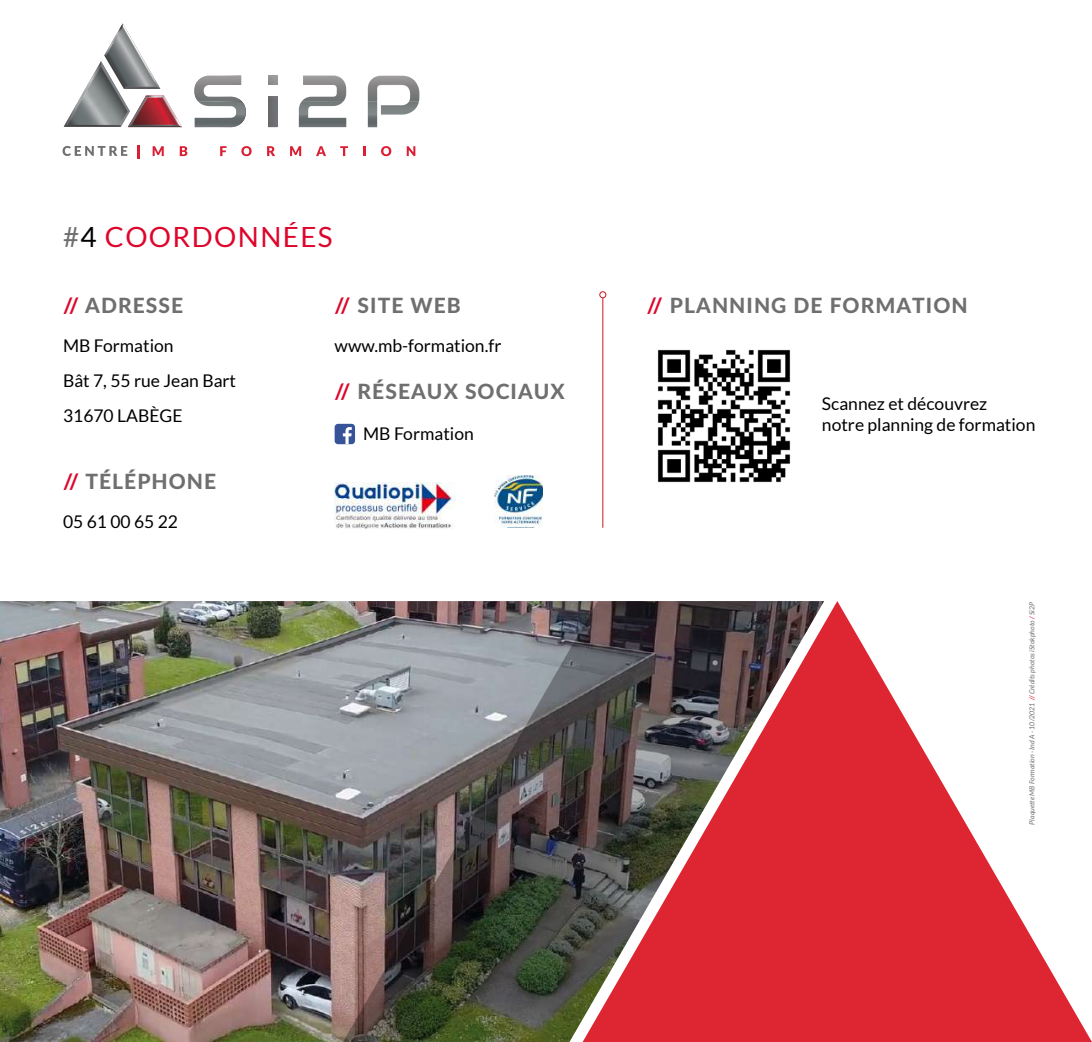
<style>
.page{position:relative;width:1092px;height:1042px;background:#fff}
.page>*{position:absolute;margin:0;border:0;box-sizing:border-box;transform-origin:0 0}
.t1{font:27.82px "Lato";letter-spacing:.05em;color:#dd052b}
.t2{font:800 21px "Lato";letter-spacing:.05em;color:#706f6f}
.t3{font:17.5px/35px "Lato";color:#000}
.t4{font:italic 7px "Lato";color:#706f6f}
.s1{color:#706f6f}
.s2{color:#000}
.s3{color:#dd052b}
</style>
<div class="page">
<svg style="left:63px;top:146px;width:64px;height:10px"></svg>
<svg style="left:64px;top:24px;width:118px;height:103px"></svg>
<img style="left:131px;top:97px;width:48px;height:28px">
<img style="left:195px;top:101px;width:51px;height:26px">
<img style="left:299px;top:101px;width:47px;height:26px">
<img style="left:368px;top:101px;width:51px;height:26px">
<svg style="left:195px;top:101px;width:47px;height:17px"></svg>
<img style="left:194px;top:76px;width:48px;height:25px">
<img style="left:302px;top:76px;width:44px;height:25px">
<img style="left:379px;top:75px;width:26px;height:1px">
<img style="left:368px;top:76px;width:51px;height:25px">
<img style="left:268px;top:101px;width:9px;height:26px">
<svg style="left:268px;top:97px;width:9px;height:4px"></svg>
<svg style="left:268px;top:76px;width:9px;height:9px"></svg>
<svg style="left:137px;top:145px;width:3px;height:13px"></svg>
<svg style="left:153px;top:146px;width:11px;height:10px"></svg>
<svg style="left:180px;top:146px;width:7px;height:10px"></svg>
<svg style="left:220px;top:146px;width:6px;height:10px"></svg>
<svg style="left:241px;top:146px;width:10px;height:10px"></svg>
<svg style="left:267px;top:146px;width:8px;height:10px"></svg>
<svg style="left:290px;top:146px;width:11px;height:10px"></svg>
<svg style="left:316px;top:146px;width:10px;height:10px"></svg>
<svg style="left:340px;top:146px;width:8px;height:10px"></svg>
<svg style="left:363px;top:146px;width:2px;height:10px"></svg>
<svg style="left:381px;top:146px;width:10px;height:10px"></svg>
<svg style="left:407px;top:146px;width:8px;height:10px"></svg>
<svg style="left:824px;top:601px;width:267px;height:441px;fill:#de2532"></svg>
<img style="left:0;top:601px;width:297px;height:441px">
<img style="left:297px;top:601px;width:527px;height:441px">
<div style="left:599px;top:291px;width:7px;height:7px;border:1px solid #cd1719;border-radius:50%"></div>
<hr style="left:602px;top:298px;width:1px;height:230px;background:#cd1719">
<div style="left:334px;top:424px;width:21px;height:20px;background:#385499;border-radius:3px"></div>
<svg style="left:343px;top:427px;width:9px;height:17px"></svg>
<img style="left:657px;top:349px;width:134px;height:134px">
<img style="left:334px;top:482px;width:122px;height:47px">
<img style="left:494px;top:475px;width:49px;height:53px">
<h1 class="t1" style="left:63px;top:221px;width:271px"><span class="s1">#</span><span class="s2">4</span> COORDONNÉES</h1>
<p class="t2" style="left:63px;top:290px;width:122px"><span class="s3">//</span> ADRESSE</p>
<p class="t3" style="left:63px;top:328px;width:175px">MB Formation<br>Bât 7, 55 rue Jean Bart<br>31670 LABÈGE</p>
<p class="t2" style="left:63px;top:465px;width:155px"><span class="s3">//</span> TÉLÉPHONE</p>
<p class="t3" style="left:63px;top:504px;width:117px">05 61 00 65 22</p>
<p class="t2" style="left:334px;top:290px;width:128px"><span class="s3">//</span> SITE WEB</p>
<p class="t3" style="left:334px;top:328px;width:168px">www.mb-formation.fr</p>
<p class="t2" style="left:334px;top:376px;width:232px"><span class="s3">//</span> RÉSEAUX SOCIAUX</p>
<p class="t3" style="left:363px;top:416px;width:112px">MB Formation</p>
<p class="t2" style="left:647px;top:290px;width:322px"><span class="s3">//</span> PLANNING DE FORMATION</p>
<p class="t3" style="left:821px;top:393px;width:215px;line-height:21px">Scannez et découvrez<br>notre planning de formation</p>
<p class="t4" style="left:1028px;top:824px;width:224px;rotate:-90deg">Plaquette MB Formation - Ind A - 10/2021 <span class="s3">//</span> Crédits photos iStokphoto <span class="s3">/</span> Si2P</p>
</div>
